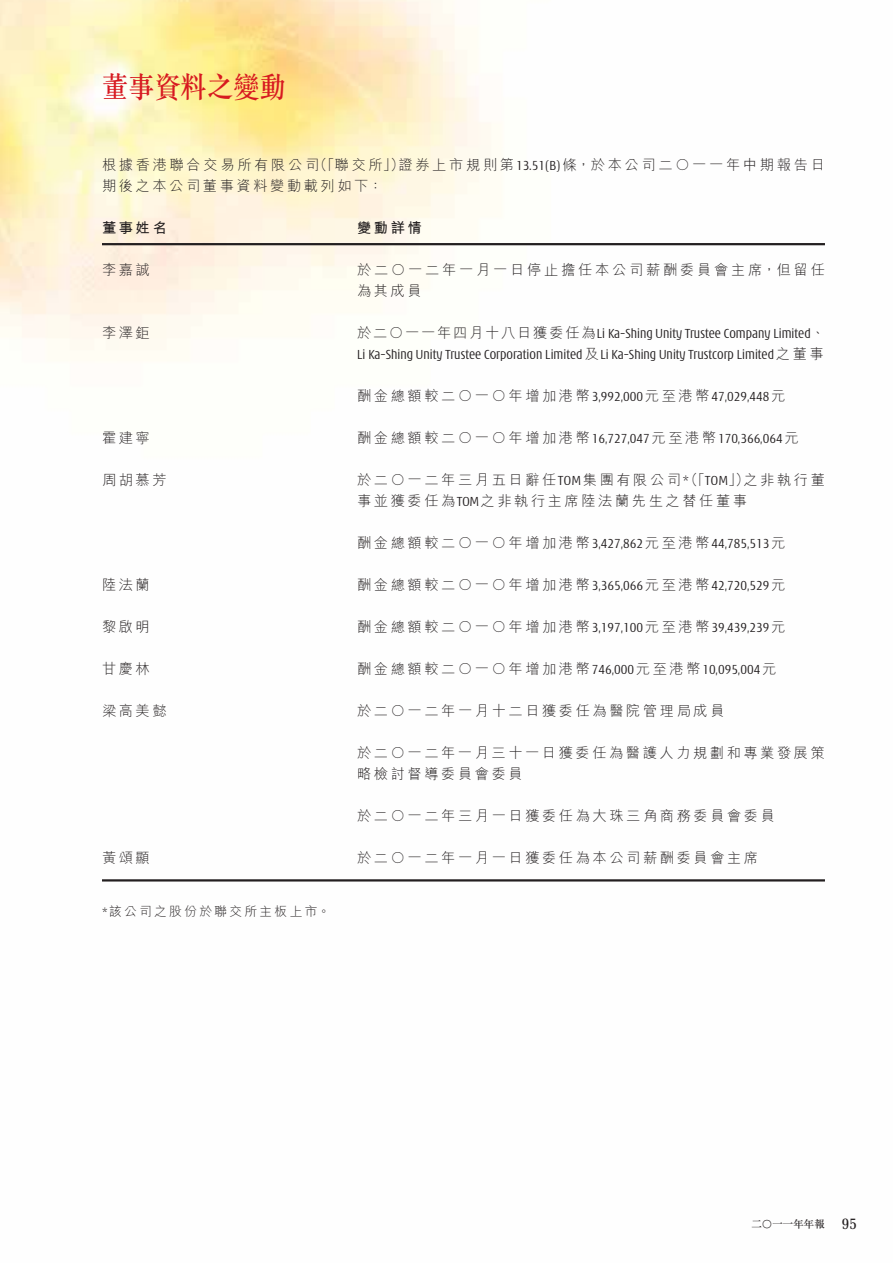
<style>
.page{position:relative;width:893px;height:1263px;background:#fff}
.page>*{position:absolute;margin:0;border:0;box-sizing:border-box;transform-origin:0 0}
.t1{font:29.25px "M Sung HK Medium E Ten B5 H";color:#d71920;scale:.9 1}
.t2{font:14.25px/21px "M Hei HK Light E Ten B5 H";letter-spacing:.18em;color:#231f20}
.t3{font:300 condensed 14.25px/21px "Modena";color:#231f20}
.t4{font:14.25px "M Hei HK Bold E Ten B5 H";letter-spacing:.18em;color:#231f20}
.t5{font:12.75px "M Hei HK Light E Ten B5 H";letter-spacing:.18em;color:#231f20}
.t6{font:10.5px "M Sung HK Medium E Ten B5 H";color:#231f20}
.s1{font-family:"Modena";font-weight:300;font-stretch:condensed}
.s2{font-family:"M Hei HK Light E Ten B5 H";font-weight:400;font-stretch:normal}
.s3{font-family:"Verona";font-size:16.5px}
</style>
<div class="page">
<hr style="left:102px;top:243px;width:723px;height:2px;background:#231f20">
<hr style="left:102px;top:879px;width:723px;height:3px;background:#231f20">
<h1 class="t1" style="left:102px;top:76px;width:206px">董事資料之變動</h1>
<p class="t2" style="left:102px;top:156px;width:724px">根據香港聯合交易所有限公司（「聯交所」）證券上市規則第<span class="s1">13.51(B)</span>條，於本公司二○一一年中期報告日期後之本公司董事資料變動載列如下：</p>
<p class="t4" style="left:102px;top:222px;width:66px">董事姓名</p>
<p class="t4" style="left:357px;top:222px;width:66px">變動詳情</p>
<p class="t2" style="left:102px;top:261px;width:49px">李嘉誠</p>
<p class="t2" style="left:357px;top:261px;width:469px">於二○一二年一月一日停止擔任本公司薪酬委員會主席，但留任為其成員</p>
<p class="t2" style="left:102px;top:324px;width:49px">李澤鉅</p>
<p class="t3" style="left:357px;top:324px;width:469px"><span class="s2">於二○一一年四月十八日獲委任為</span>Li Ka–Shing Unity Trustee Company Limited<span class="s2">、<br></span>Li Ka–Shing Unity Trustee Corporation Limited<span class="s2">及</span>Li Ka–Shing Unity Trustcorp Limited<span class="s2">之董事</span></p>
<p class="t2" style="left:357px;top:387px;width:430px">酬金總額較二○一○年增加港幣<span class="s1">3,992,000</span>元至港幣<span class="s1">47,029,448</span>元</p>
<p class="t2" style="left:102px;top:429px;width:49px">霍建寧</p>
<p class="t3" style="left:357px;top:429px;width:443px"><span class="s2">酬金總額較二○一○年增加港幣</span>16,727,047<span class="s2">元至港幣</span>170,366,064<span class="s2">元</span></p>
<p class="t2" style="left:102px;top:471px;width:66px">周胡慕芳</p>
<p class="t2" style="left:357px;top:471px;width:469px">於二○一二年三月五日辭任<span class="s1">TOM</span>集團有限公司<span class="s1">*</span>（「<span class="s1">TOM</span>」）之非執行董事並獲委任為<span class="s1">TOM</span>之非執行主席陸法蘭先生之替任董事</p>
<p class="t2" style="left:357px;top:534px;width:430px">酬金總額較二○一○年增加港幣<span class="s1">3,427,862</span>元至港幣<span class="s1">44,785,513</span>元</p>
<p class="t2" style="left:102px;top:576px;width:49px">陸法蘭</p>
<p class="t2" style="left:357px;top:576px;width:430px">酬金總額較二○一○年增加港幣<span class="s1">3,365,066</span>元至港幣<span class="s1">42,720,529</span>元</p>
<p class="t2" style="left:102px;top:618px;width:49px">黎啟明</p>
<p class="t2" style="left:357px;top:618px;width:430px">酬金總額較二○一○年增加港幣<span class="s1">3,197,100</span>元至港幣<span class="s1">39,439,239</span>元</p>
<p class="t2" style="left:102px;top:660px;width:49px">甘慶林</p>
<p class="t2" style="left:357px;top:660px;width:421px">酬金總額較二○一○年增加港幣<span class="s1">746,000</span>元至港幣<span class="s1">10,095,004</span>元</p>
<p class="t2" style="left:102px;top:702px;width:66px">梁高美懿</p>
<p class="t2" style="left:357px;top:702px;width:369px">於二○一二年一月十二日獲委任為醫院管理局成員</p>
<p class="t2" style="left:357px;top:744px;width:469px">於二○一二年一月三十一日獲委任為醫護人力規劃和專業發展策略檢討督導委員會委員</p>
<p class="t2" style="left:357px;top:807px;width:419px">於二○一二年三月一日獲委任為大珠三角商務委員會委員</p>
<p class="t2" style="left:102px;top:849px;width:49px">黃頌顯</p>
<p class="t2" style="left:357px;top:849px;width:402px">於二○一二年一月一日獲委任為本公司薪酬委員會主席</p>
<p class="t5" style="left:102px;top:907px;width:230px"><span class="s1">*</span>該公司之股份於聯交所主板上市。</p>
<p class="t6" style="left:751px;top:1221px;width:107px">二○一一年年報 <span class="s3">95</span></p>
</div>
